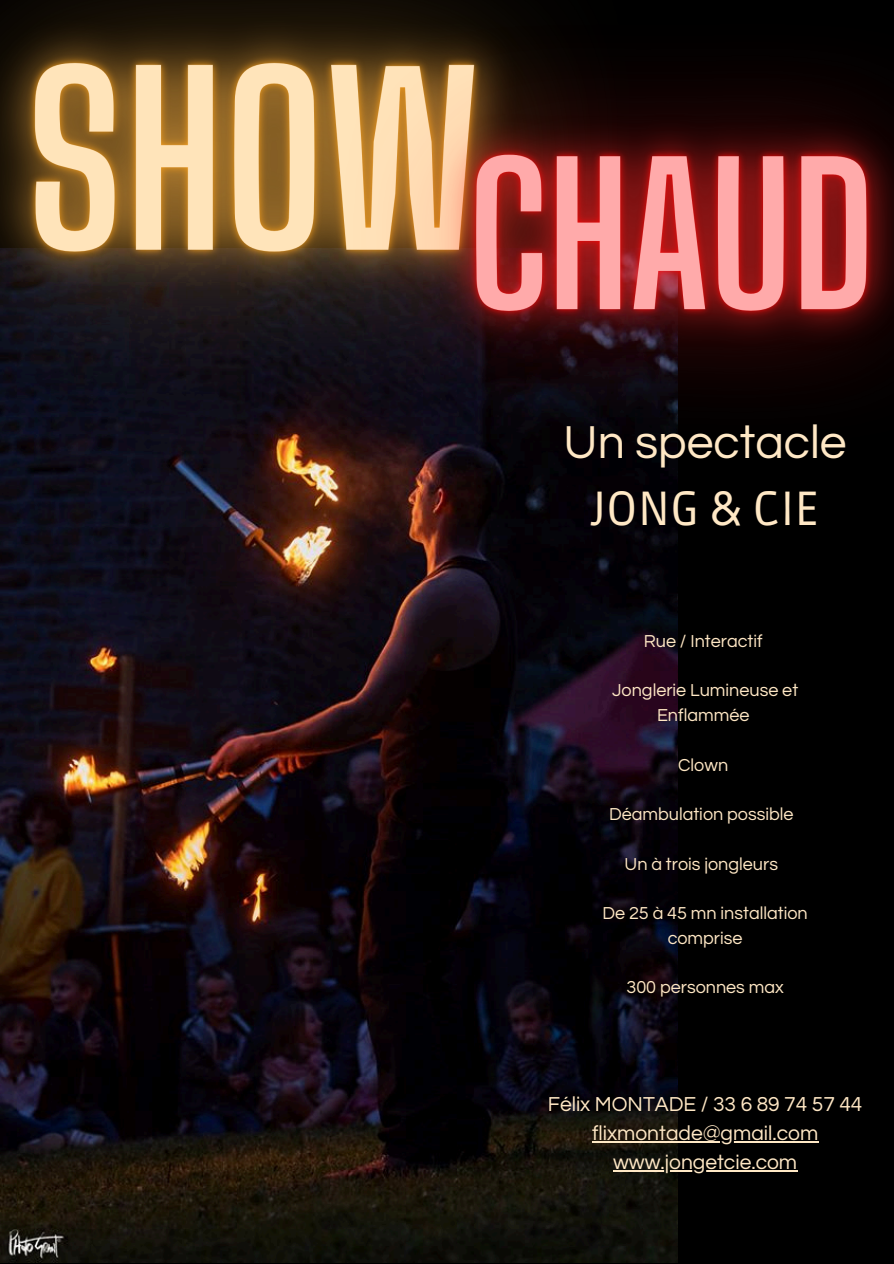
<style>
.page{position:relative;width:894px;height:1264px;background:#fff}
.page>*{position:absolute;margin:0;border:0;box-sizing:border-box;transform-origin:0 0}
.t1{font:48px/66.3px "Questrial";color:#ffe8c5;text-align:center}
.t2{font:21px "Questrial";color:#ffe8c5}
.t3{font:18px/24.8px "Questrial";color:#ffe8c5;text-align:center}
.s1{font-family:"Ruda"}
</style>
<div class="page">
<div style="left:0;top:0;width:893px;height:1263px;background:#000"></div>
<img style="left:0;top:560px;width:677px;height:702px">
<img style="left:0;top:0;width:251px;height:560px">
<img style="left:251px;top:0;width:642px;height:565px">
<hr style="left:592px;top:1140px;width:226px;height:2px;background:#ffe8c5">
<hr style="left:613px;top:1170px;width:184px;height:1px;background:#ffe8c5">
<h3 class="t1" style="left:563px;top:410px;width:284px">Un spectacle<br><span class="s1">JONG &amp; CIE</span></h3>
<p class="t3" style="left:643px;top:629px;width:120px">Rue / Interactif</p>
<p class="t3" style="left:612px;top:678px;width:187px">Jonglerie Lumineuse et<br>Enflammée</p>
<p class="t3" style="left:678px;top:752px;width:52px">Clown</p>
<p class="t3" style="left:609px;top:802px;width:186px">Déambulation possible</p>
<h4 class="t3" style="left:624px;top:851px;width:155px">Un à trois jongleurs</h4>
<p class="t3" style="left:602px;top:901px;width:207px">De 25 à 45 mn installation comprise</p>
<p class="t3" style="left:626px;top:975px;width:159px">300 personnes max</p>
<p class="t2" style="left:547px;top:1093px;width:316px">Félix MONTADE / 33 6 89 74 57 44</p>
<p class="t2" style="left:592px;top:1122px;width:228px">flixmontade@gmail.com</p>
<p class="t2" style="left:613px;top:1151px;width:185px">www.jongetcie.com</p>
</div>
